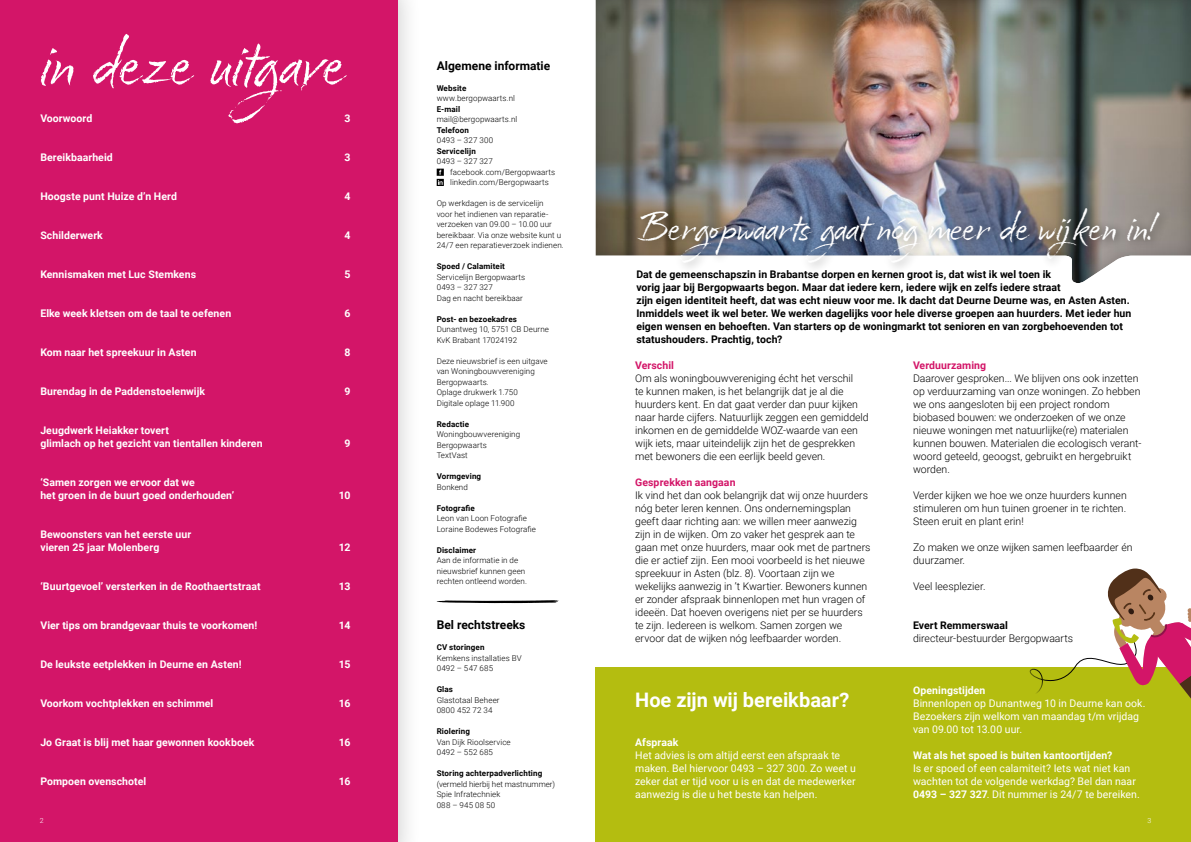
<style>
.page{position:relative;width:1191px;height:842px;background:#fff}
.page>*{position:absolute;margin:0;border:0;box-sizing:border-box;transform-origin:0 0}
.t1{font:75px "Cherry Blossoms";letter-spacing:-.02em;color:#fff}
.t2{font:44px "Cherry Blossoms";letter-spacing:-.015em;color:#fff}
.t3{font:700 20px "Roboto";letter-spacing:-.005em;color:#fff}
.t4{font:700 12px "Roboto";color:#000}
.t5{font:300 10.5px/13px "Roboto";color:#000}
.t6{font:700 10.5px/13px "Roboto";letter-spacing:.005em;color:#fff}
.t7{font:700 10.5px/13px "Roboto";letter-spacing:.005em;color:#000}
.t8{font:10.5px/13px "Roboto";letter-spacing:.005em;color:#fff}
.t9{font:700 10.5px "Roboto";letter-spacing:.005em;color:#d31568}
.t10{font:300 8px/10.5px "Roboto";letter-spacing:.01em;color:#000}
.t11{font:700 8px "Roboto";letter-spacing:.015em;color:#000}
.t12{font:300 7px "Roboto";color:#fff}
.s1{font-weight:700}
</style>
<div class="page">
<div style="left:595px;top:0;width:596px;height:284px;background:#000;opacity:.2"></div>
<div style="left:595px;top:668px;width:596px;height:174px;background:#b4bd10"></div>
<div style="left:0;top:0;width:421px;height:842px;background:#000;opacity:.2"></div>
<div style="left:0;top:0;width:397px;height:842px;background:#d31568"></div>
<svg style="left:437px;top:600px;width:122px;height:3px"></svg>
<svg style="left:437px;top:169px;width:7px;height:17px"></svg>
<svg style="left:992px;top:568px;width:199px;height:131px"></svg>
<div style="left:632px;top:201px;width:538px;height:72px;background:#000;opacity:.5"></div>
<h1 class="t1" style="left:39px;top:13px;width:307px">in deze uitgave</h1>
<p class="t4" style="left:437px;top:57px;width:115px">Algemene informatie</p>
<p class="t11" style="left:437px;top:82px;width:31px">Website</p>
<p class="t10" style="left:437px;top:93px;width:80px">www.bergopwaarts.nl</p>
<p class="t11" style="left:437px;top:103px;width:25px">E-mail</p>
<p class="t10" style="left:437px;top:114px;width:82px">mail@bergopwaarts.nl</p>
<p class="t11" style="left:437px;top:124px;width:34px">Telefoon</p>
<p class="t10" style="left:437px;top:135px;width:58px">0493 – 327 300</p>
<p class="t11" style="left:437px;top:145px;width:41px">Servicelijn</p>
<p class="t10" style="left:450px;top:156px;width:106px;text-indent:-14px">0493 – 327 327 facebook.com/Bergopwaarts linkedin.com/Bergopwaarts</p>
<p class="t10" style="left:437px;top:198px;width:129px">Op werkdagen is de servicelijn<br>voor het indienen van reparatie&shy;verzoeken van 09.00 – 10.00 uur bereikbaar. Via onze website kunt u 24/7 een reparatieverzoek indienen.</p>
<p class="t11" style="left:437px;top:261px;width:70px">Spoed / Calamiteit</p>
<p class="t10" style="left:437px;top:271px;width:90px">Servicelijn Bergopwaarts<br>0493 – 327 327<br>Dag en nacht bereikbaar</p>
<p class="t11" style="left:437px;top:313px;width:82px">Post- en bezoekadres</p>
<p class="t10" style="left:437px;top:324px;width:114px">Dunantweg 10, 5751 CB Deurne<br>KvK Brabant 17024192</p>
<p class="t10" style="left:437px;top:355px;width:112px">Deze nieuwsbrief is een uitgave van Woningbouwvereniging<br>Bergopwaarts.<br>Oplage drukwerk 1.750<br>Digitale oplage 11.900</p>
<p class="t11" style="left:437px;top:418px;width:34px">Redactie</p>
<p class="t10" style="left:437px;top:429px;width:85px">Woningbouwvereniging<br>Bergopwaarts<br>TextVast</p>
<p class="t11" style="left:437px;top:471px;width:46px">Vormgeving</p>
<p class="t10" style="left:437px;top:481px;width:33px">Bonkend</p>
<p class="t11" style="left:437px;top:502px;width:40px">Fotografie</p>
<p class="t10" style="left:437px;top:513px;width:101px">Leon van Loon Fotografie<br>Loraine Bodewes Fotografie</p>
<p class="t11" style="left:437px;top:544px;width:41px">Disclaimer</p>
<p class="t10" style="left:437px;top:555px;width:92px">Aan de informatie in de nieuwsbrief kunnen geen rechten ontleend worden.</p>
<p class="t6" style="left:40px;top:111px;width:54px">Voorwoord</p>
<p class="t6" style="left:344px;top:111px;width:8px">3</p>
<p class="t6" style="left:40px;top:150px;width:74px">Bereikbaarheid</p>
<p class="t6" style="left:344px;top:150px;width:8px">3</p>
<p class="t6" style="left:40px;top:189px;width:138px">Hoogste punt Huize d’n Herd</p>
<p class="t6" style="left:344px;top:189px;width:8px">4</p>
<p class="t6" style="left:40px;top:228px;width:64px">Schilderwerk</p>
<p class="t6" style="left:344px;top:228px;width:8px">4</p>
<p class="t6" style="left:40px;top:267px;width:157px">Kennismaken met Luc Stemkens</p>
<p class="t6" style="left:344px;top:267px;width:8px">5</p>
<p class="t6" style="left:40px;top:306px;width:192px">Elke week kletsen om de taal te oefenen</p>
<p class="t6" style="left:344px;top:306px;width:8px">6</p>
<p class="t6" style="left:40px;top:345px;width:158px">Kom naar het spreekuur in Asten</p>
<p class="t6" style="left:344px;top:345px;width:8px">8</p>
<p class="t6" style="left:40px;top:384px;width:166px">Burendag in de Paddenstoelenwijk</p>
<p class="t6" style="left:344px;top:384px;width:8px">9</p>
<p class="t6" style="left:40px;top:423px;width:224px">Jeugdwerk Heiakker tovert<br>glimlach op het gezicht van tientallen kinderen</p>
<h2 class="t2" style="left:639px;top:198px;width:517px">Bergopwaarts gaat nóg meer de wijken in!</h2>
<p class="t7" style="left:636px;top:267px;width:497px">Dat de gemeenschapszin in Brabantse dorpen en kernen groot is, dat wist ik wel toen ik<br>vorig jaar bij Bergopwaarts begon. Maar dat iedere kern, iedere wijk en zelfs iedere straat<br>zijn eigen identiteit heeft, dat was echt nieuw voor me. Ik dacht dat Deurne Deurne was, en Asten Asten.<br>Inmiddels weet ik wel beter. We werken dagelijks voor hele diverse groepen aan huurders. Met ieder hun eigen wensen en behoeften. Van starters op de woningmarkt tot senioren en van zorgbehoevenden tot statushouders. Prachtig, toch?</p>
<p class="t9" style="left:635px;top:358px;width:40px">Verschil</p>
<p class="t5" style="left:635px;top:371px;width:235px">Om als woningbouwvereniging écht het verschil<br>te kunnen maken, is het belangrijk dat je al die huurders kent. En dat gaat verder dan puur kijken naar harde cijfers. Natuurlijk zeggen een gemiddeld inkomen en de gemiddelde WOZ-waarde van een wijk iets, maar uiteindelijk zijn het de gesprekken met bewoners die een eerlijk beeld geven.</p>
<p class="t9" style="left:635px;top:475px;width:102px">Gesprekken aangaan</p>
<p class="t5" style="left:635px;top:488px;width:237px">Ik vind het dan ook belangrijk dat wij onze huurders nóg beter leren kennen. Ons ondernemingsplan geeft daar richting aan: we willen meer aanwezig zijn in de wijken. Om zo vaker het gesprek aan te gaan met onze huurders, maar ook met de partners die er actief zijn. Een mooi voorbeeld is het nieuwe spreekuur in Asten (blz. 8). Voortaan zijn we wekelijks aanwezig in ’t Kwartier. Bewoners kunnen er zonder afspraak binnenlopen met hun vragen of ideeën. Dat hoeven overigens niet per se huurders te zijn. Iedereen is welkom. Samen zorgen we ervoor dat de wijken nóg leefbaarder worden.</p>
<p class="t9" style="left:913px;top:358px;width:75px">Verduurzaming</p>
<p class="t5" style="left:913px;top:371px;width:230px">Daarover gesproken... We blijven ons ook inzetten op verduurzaming van onze woningen. Zo hebben we ons aangesloten bij een project rondom biobased bouwen: we onderzoeken of we onze nieuwe woningen met natuurlijke(re) materialen kunnen bouwen. Materialen die ecologisch verant&shy;woord geteeld, geoogst, gebruikt en hergebruikt worden.</p>
<p class="t5" style="left:913px;top:488px;width:215px;text-align:justify">Verder kijken we hoe we onze huurders kunnen stimuleren om hun tuinen groener in te richten.<br>Steen eruit en plant erin!</p>
<p class="t5" style="left:913px;top:540px;width:221px">Zo maken we onze wijken samen leefbaarder én duurzamer.</p>
<p class="t5" style="left:913px;top:579px;width:74px">Veel leesplezier.</p>
<p class="t7" style="left:913px;top:618px;width:96px">Evert Remmerswaal</p>
<p class="t5" style="left:913px;top:631px;width:161px">directeur-bestuurder Bergopwaarts</p>
<p class="t6" style="left:344px;top:436px;width:8px">9</p>
<p class="t6" style="left:40px;top:475px;width:195px">‘Samen zorgen we ervoor dat we<br>het groen in de buurt goed onderhouden’</p>
<p class="t6" style="left:339px;top:488px;width:13px">10</p>
<p class="t6" style="left:40px;top:527px;width:152px">Bewoonsters van het eerste uur vieren 25 jaar Molenberg</p>
<p class="t6" style="left:339px;top:540px;width:13px">12</p>
<p class="t6" style="left:40px;top:579px;width:222px">‘Buurtgevoel’ versterken in de Roothaertstraat</p>
<p class="t6" style="left:339px;top:579px;width:13px">13</p>
<p class="t6" style="left:40px;top:618px;width:219px">Vier tips om brandgevaar thuis te voorkomen!</p>
<p class="t6" style="left:339px;top:618px;width:13px">14</p>
<p class="t6" style="left:40px;top:657px;width:203px">De leukste eetplekken in Deurne en Asten!</p>
<p class="t6" style="left:339px;top:657px;width:13px">15</p>
<p class="t6" style="left:40px;top:696px;width:175px">Voorkom vochtplekken en schimmel</p>
<p class="t6" style="left:339px;top:696px;width:13px">16</p>
<p class="t6" style="left:40px;top:735px;width:216px">Jo Graat is blij met haar gewonnen kookboek</p>
<p class="t6" style="left:339px;top:735px;width:13px">16</p>
<p class="t6" style="left:40px;top:774px;width:107px">Pompoen ovenschotel</p>
<p class="t6" style="left:339px;top:774px;width:13px">16</p>
<p class="t12" style="left:40px;top:816px;width:5px">2</p>
<p class="t12" style="left:1147px;top:816px;width:5px">3</p>
<p class="t4" style="left:437px;top:616px;width:90px">Bel rechtstreeks</p>
<p class="t11" style="left:437px;top:642px;width:49px">CV storingen</p>
<p class="t10" style="left:437px;top:652px;width:86px">Kemkens installaties BV<br>0492 – 547 685</p>
<p class="t11" style="left:437px;top:684px;width:18px">Glas</p>
<p class="t10" style="left:437px;top:694px;width:64px">Glastotaal Beheer<br>0800 452 72 34</p>
<p class="t11" style="left:437px;top:726px;width:35px">Riolering</p>
<p class="t10" style="left:437px;top:736px;width:76px">Van Dijk Rioolservice<br>0492 – 552 685</p>
<p class="t11" style="left:437px;top:768px;width:107px">Storing achterpadverlichting</p>
<p class="t10" style="left:437px;top:778px;width:120px">(vermeld hierbij het mastnummer)<br>Spie Infratechniek<br>088 – 945 08 50</p>
<p class="t6" style="left:913px;top:683px;width:74px">Openingstijden</p>
<p class="t8" style="left:913px;top:696px;width:234px">Binnenlopen op Dunantweg 10 in Deurne kan ook.<br>Bezoekers zijn welkom van maandag t/m vrijdag van 09.00 tot 13.00 uur.</p>
<p class="t6" style="left:913px;top:748px;width:201px">Wat als het spoed is buiten kantoortijden?</p>
<p class="t8" style="left:913px;top:761px;width:228px">Is er spoed of een calamiteit? Iets wat niet kan wachten tot de volgende werkdag? Bel dan naar<br><span class="s1">0493 – 327 327</span>. Dit nummer is 24/7 te bereiken.</p>
<h3 class="t3" style="left:635px;top:686px;width:216px">Hoe zijn wij bereikbaar?</h3>
<p class="t6" style="left:635px;top:735px;width:45px">Afspraak</p>
<p class="t8" style="left:635px;top:748px;width:222px">Het advies is om altijd eerst een afspraak te maken. Bel hiervoor 0493 – 327 300. Zo weet u zeker dat er tijd voor u is en dat de medewerker aanwezig is die u het beste kan helpen.</p>
</div>
